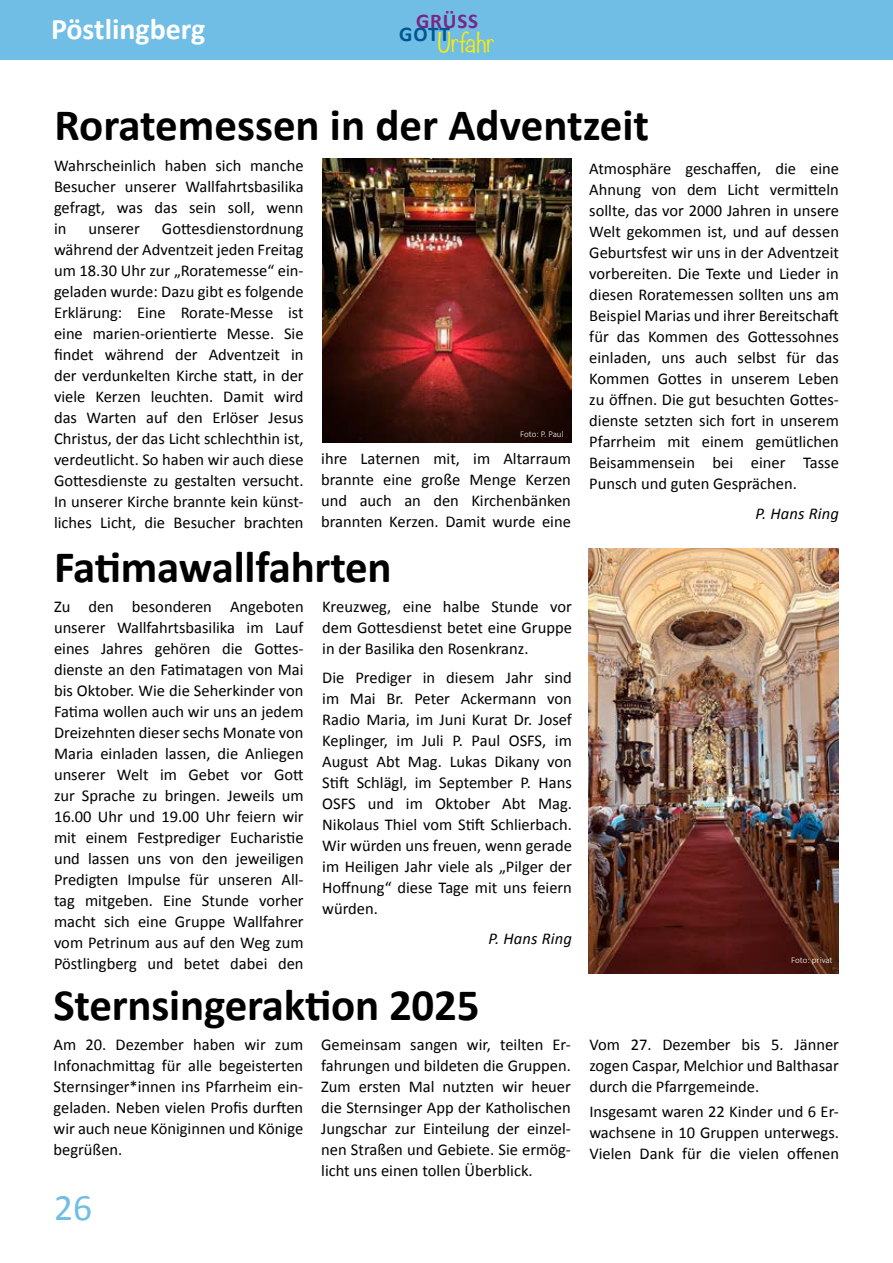
<style>
.page{position:relative;width:893px;height:1263px;background:#fff}
.page>*{position:absolute;margin:0;border:0;box-sizing:border-box;transform-origin:0 0}
.t1{font:700 45px "Calibri";letter-spacing:-.005em;color:#000}
.t2{font:37.5px "Calibri";color:#70bde6}
.t3{font:700 30px "Calibri";color:#fff}
.t4{font:300 24px "Noteworthy";color:#ffed00}
.t5{font:700 21px "Calibri";letter-spacing:.04em;color:#7b2684}
.t6{font:16.5px/21px "Calibri";color:#000;text-align:justify}
.t7{font:italic 16.5px "Calibri";letter-spacing:.01em;color:#000}
.t8{font:300 9px "Calibri";letter-spacing:-.005em;color:#fff}
</style>
<div class="page">
<img style="left:322px;top:158px;width:250px;height:284px">
<div style="left:0;top:0;width:893px;height:60px;background:#70bde6"></div>
<img style="left:589px;top:548px;width:250px;height:425px">
<h3 class="t3" style="left:51px;top:10px;width:156px">Pöstlingberg</h3>
<p class="t5" style="left:416px;top:7px;width:64px">GRÜSS</p>
<h3 class="t4" style="left:399px;top:21px;width:97px"><sup>GOTT</sup>Urfahr</h3>
<h1 class="t1" style="left:55px;top:96px;width:596px">Roratemessen in der Adventzeit</h1>
<p class="t6" style="left:54px;top:155px;width:251px">Wahrscheinlich haben sich manche Besucher unserer Wallfahrtsbasilika gefragt, was das sein soll, wenn in</p>
<p class="t6" style="left:54px;top:218px;width:251px;text-indent:108px">Gottesdienstordnung während der Adventzeit jeden Freitag um 18.30 Uhr zur „Roratemesse“ ein&shy;geladen wurde: Dazu gibt es folgende Erklärung: Eine Rorate-Messe ist eine marien-orientierte Messe. Sie findet während der Adventzeit in der verdunkelten Kirche statt, in der viele Kerzen leuchten. Damit wird das Warten auf den Erlöser Jesus Christus, der das Licht schlechthin ist, verdeutlicht. So haben wir auch diese Gottesdienste zu gestalten versucht.<br>In unserer Kirche brannte kein künst&shy;liches Licht, die Besucher brachten</p>
<p class="t6" style="left:88px;top:218px;width:53px">unserer</p>
<p class="t8" style="left:520px;top:429px;width:45px">Foto: P. Paul</p>
<p class="t6" style="left:321px;top:448px;width:251px">ihre Laternen mit, im Altarraum brannte eine große Menge Kerzen und auch an den Kirchenbänken brannten Kerzen. Damit wurde eine</p>
<h1 class="t1" style="left:54px;top:538px;width:339px">Fatimawallfahrten</h1>
<p class="t6" style="left:54px;top:596px;width:251px">Zu den besonderen Angeboten unserer Wallfahrtsbasilika im Lauf eines Jahres gehören die Gottes&shy;dienste an den Fatimatagen von Mai bis Oktober. Wie die Seherkinder von Fatima wollen auch wir uns an jedem Dreizehnten dieser sechs Monate von Maria einladen lassen, die Anliegen unserer Welt im Gebet vor Gott zur Sprache zu bringen. Jeweils um 16.00 Uhr und 19.00 Uhr feiern wir mit einem Festprediger Eucharistie und lassen uns von den jeweiligen Predigten Impulse für unseren All&shy;tag mitgeben. Eine Stunde vorher macht sich eine Gruppe Wallfahrer vom Petrinum aus auf den Weg zum Pöstlingberg und betet dabei den</p>
<p class="t6" style="left:322px;top:596px;width:251px">Kreuzweg, eine halbe Stunde vor dem Gottesdienst betet eine Gruppe in der Basilika den Rosenkranz.</p>
<p class="t6" style="left:322px;top:667px;width:251px">Die Prediger in diesem Jahr sind im Mai Br. Peter Ackermann von Radio Maria, im Juni Kurat Dr. Josef Keplinger, im Juli P. Paul OSFS, im August Abt Mag. Lukas Dikany von Stift Schlägl, im September P. Hans OSFS und im Oktober Abt Mag.<br>Nikolaus Thiel vom Stift Schlierbach.<br>Wir würden uns freuen, wenn gerade im Heiligen Jahr viele als „Pilger der Hoffnung“ diese Tage mit uns feiern würden.</p>
<p class="t7" style="left:489px;top:927px;width:85px">P. Hans Ring</p>
<h1 class="t1" style="left:54px;top:976px;width:428px">Sternsingeraktion 2025</h1>
<p class="t6" style="left:54px;top:1034px;width:251px">Am 20. Dezember haben wir zum Infonachmittag für alle begeisterten Sternsinger*innen ins Pfarrheim ein&shy;geladen. Neben vielen Profis durften wir auch neue Königinnen und Könige begrüßen.</p>
<p class="t6" style="left:321px;top:1034px;width:251px">Gemeinsam sangen wir, teilten Er&shy;fahrungen und bildeten die Gruppen.<br>Zum ersten Mal nutzten wir heuer die Sternsinger App der Katholischen Jungschar zur Einteilung der einzel&shy;nen Straßen und Gebiete. Sie ermög&shy;licht uns einen tollen Überblick.</p>
<h2 class="t2" style="left:54px;top:1184px;width:40px">26</h2>
<p class="t6" style="left:589px;top:158px;width:251px">Atmosphäre geschaffen, die eine Ahnung von dem Licht vermitteln sollte, das vor 2000 Jahren in unsere Welt gekommen ist, und auf dessen Geburtsfest wir uns in der Adventzeit vorbereiten. Die Texte und Lieder in diesen Roratemessen sollten uns am Beispiel Marias und ihrer Bereitschaft für das Kommen des Gottessohnes einladen, uns auch selbst für das Kommen Gottes in unserem Leben zu öffnen. Die gut besuchten Gottes&shy;dienste setzten sich fort in unserem Pfarrheim mit einem gemütlichen Beisammensein bei einer Tasse Punsch und guten Gesprächen.</p>
<p class="t7" style="left:756px;top:502px;width:85px">P. Hans Ring</p>
<p class="t8" style="left:791px;top:954px;width:43px">Foto: privat</p>
<p class="t6" style="left:589px;top:1034px;width:251px">Vom 27. Dezember bis 5. Jänner zogen Caspar, Melchior und Balthasar durch die Pfarrgemeinde.</p>
<p class="t6" style="left:589px;top:1101px;width:251px">Insgesamt waren 22 Kinder und 6 Er&shy;wachsene in 10 Gruppen unterwegs.<br>Vielen Dank für die vielen offenen</p>
</div>
